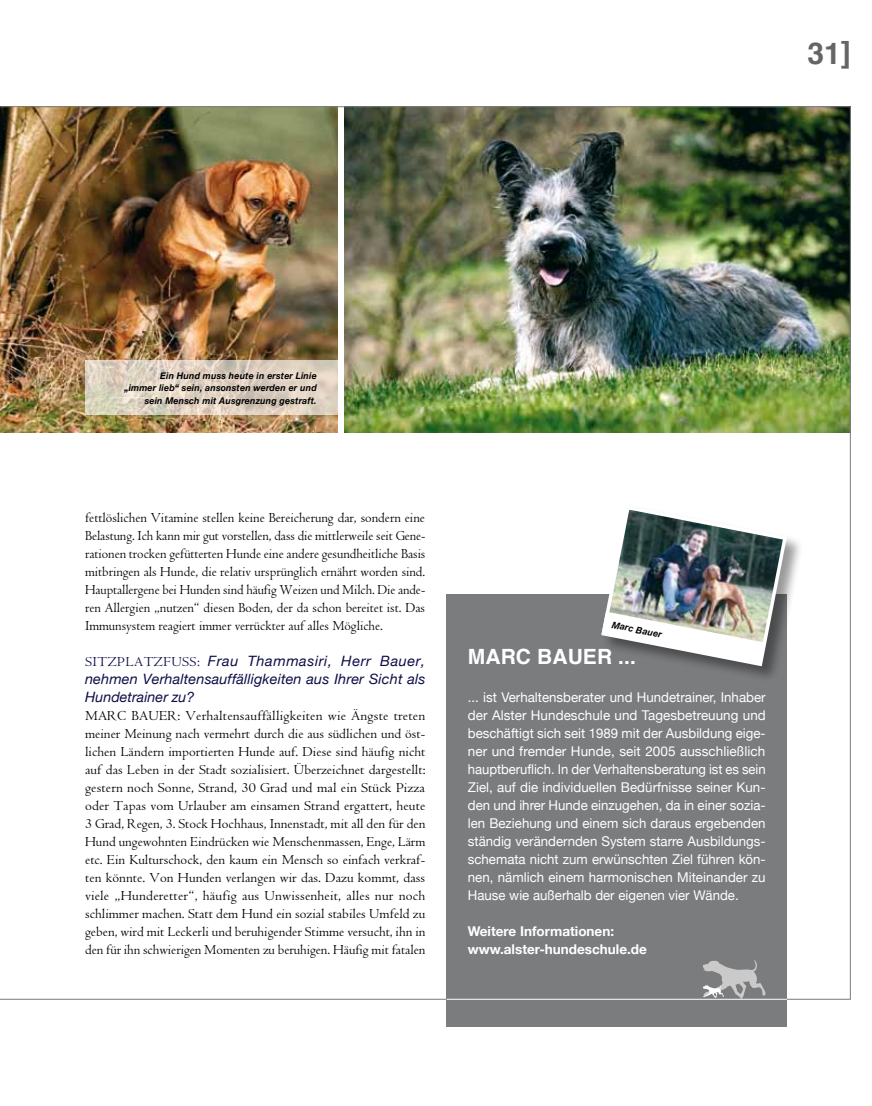
<style>
.page{position:relative;width:872px;height:1106px;background:#fff}
.page>*{position:absolute;margin:0;border:0;box-sizing:border-box;transform-origin:0 0}
.t1{font:700 30px "Helvetica";color:#646567}
.t2{font:700 21px "Helvetica";letter-spacing:.005em;color:#fff}
.t3{font:14.25px/18px "Centaur";color:#000;text-align:justify}
.t4{font:italic 14.25px/18px "Helvetica Neue";letter-spacing:.01em;color:#0d0e47;text-align:justify}
.t5{font:13.5px/18px "Helvetica Neue";color:#fff;text-align:justify}
.t6{font:700 13.5px/18px "Helvetica Neue";color:#fff}
.t7{font:italic 700 9.3px/12.8px "Helvetica Neue";letter-spacing:.02em;color:#000;text-align:right;scale:.95 1}
.s1{font-family:"Centaur";font-style:normal}
</style>
<div class="page">
<img style="left:344px;top:108px;width:504px;height:324px">
<img style="left:2px;top:108px;width:336px;height:324px">
<svg style="left:85px;top:360px;width:253px;height:54px;background:#ddd1c1"></svg>
<div style="left:446px;top:594px;width:341px;height:432px;background:#7b7c7e"></div>
<svg style="left:703px;top:960px;width:62px;height:37px"></svg>
<div style="left:600px;top:504px;width:203px;height:178px;background:#000;opacity:.4"></div>
<img style="left:600px;top:504px;width:189px;height:164px">
<hr style="left:446px;top:998px;width:341px;height:1px;background:#fff">
<h1 class="t1" style="left:807px;top:27px;width:45px">31]</h1>
<p class="t7" style="left:124px;top:369px;width:204px">Ein Hund muss heute in erster Linie<br>„immer lieb“ sein, ansonsten werden er und sein Mensch mit Ausgrenzung gestraft.</p>
<p class="t3" style="left:85px;top:509px;width:342px">fettlöslichen Vitamine stellen keine Bereicherung dar, sondern eine Belastung. Ich kann mir gut vorstellen, dass die mittlerweile seit Gene&shy;rationen trocken gefütterten Hunde eine andere gesundheitliche Basis mitbringen als Hunde, die relativ ursprünglich ernährt worden sind.<br>Hauptallergene bei Hunden sind häufig Weizen und Milch. Die ande&shy;ren Allergien „nutzen“ diesen Boden, der da schon bereitet ist. Das Immunsystem reagiert immer verrückter auf alles Mögliche.</p>
<p class="t4" style="left:85px;top:652px;width:342px"><span class="s1">SitzPlatzFuss:</span> Frau Thammasiri, Herr Bauer, nehmen Verhaltensauffälligkeiten aus Ihrer Sicht als Hundetrainer zu?</p>
<p class="t3" style="left:85px;top:707px;width:342px">Marc Bauer: Verhaltensauffälligkeiten wie Ängste treten meiner Meinung nach vermehrt durch die aus südlichen und öst&shy;lichen Ländern importierten Hunde auf. Diese sind häufig nicht auf das Leben in der Stadt sozialisiert. Überzeichnet dargestellt: gestern noch Sonne, Strand, 30 Grad und mal ein Stück Pizza oder Tapas vom Urlauber am einsamen Strand ergattert, heute 3 Grad, Regen, 3. Stock Hochhaus, Innenstadt, mit all den für den Hund ungewohnten Eindrücken wie Menschenmassen, Enge, Lärm etc. Ein Kulturschock, den kaum ein Mensch so einfach verkraf&shy;ten könnte. Von Hunden verlangen wir das. Dazu kommt, dass viele „Hunderetter“, häufig aus Unwissenheit, alles nur noch schlimmer machen. Statt dem Hund ein sozial stabiles Umfeld zu geben, wird mit Leckerli und beruhigender Stimme versucht, ihn in den für ihn schwierigen Momenten zu beruhigen. Häufig mit fatalen</p>
<p class="t7" style="left:613px;top:618px;width:55px;rotate:11deg">Marc Bauer</p>
<h2 class="t2" style="left:468px;top:638px;width:169px">MARC BAUER ...</h2>
<p class="t5" style="left:468px;top:688px;width:299px">... ist Verhaltensberater und Hundetrainer, Inhaber der Alster Hundeschule und Tagesbetreuung und beschäftigt sich seit 1989 mit der Ausbildung eige&shy;ner und fremder Hunde, seit 2005 ausschließlich hauptberuflich. In der Verhaltensberatung ist es sein Ziel, auf die individuellen Bedürfnisse seiner Kun&shy;den und ihrer Hunde einzugehen, da in einer sozia&shy;len Beziehung und einem sich daraus ergebenden ständig verändernden System starre Ausbildungs&shy;schemata nicht zum erwünschten Ziel führen kön&shy;nen, nämlich einem harmonischen Miteinander zu Hause wie außerhalb der eigenen vier Wände.</p>
<p class="t6" style="left:468px;top:922px;width:180px">Weitere Informationen: www.alster-hundeschule.de</p>
</div>
